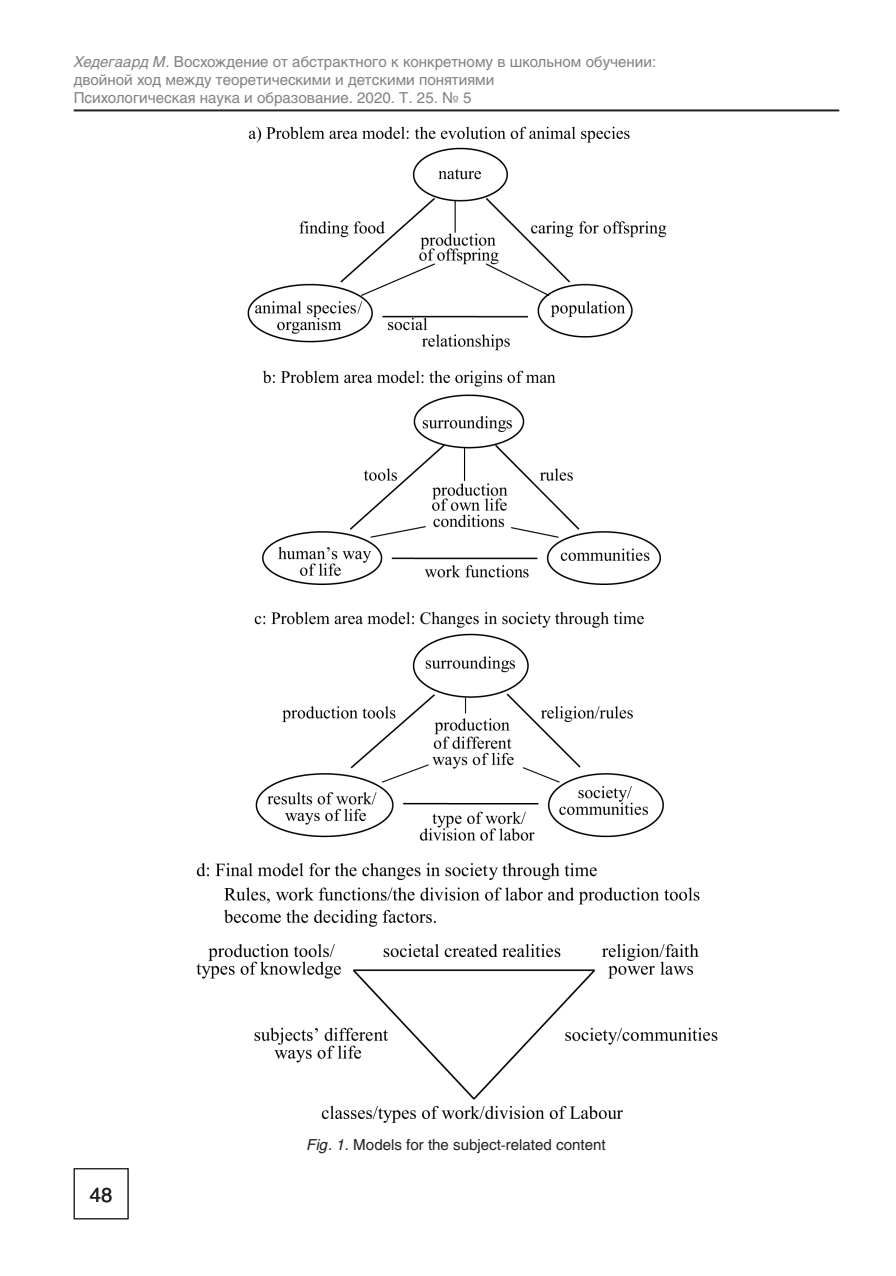
<style>
.page{position:relative;width:896px;height:1276px;background:#fff}
.page>*{position:absolute;margin:0;border:0;box-sizing:border-box;transform-origin:0 0}
.t1{font:20px "Helios";color:#231f20}
.Подзаголовок{font:15px "Helios";color:#808285}
.Мой_основной{font:15px "Helios";color:#231f20}
.s1{font-style:italic}
</style>
<div class="page">
<hr style="left:74px;top:109px;width:765px;height:2px;background:#231f20">
<div style="left:74px;top:1168px;width:55px;height:51px;border:1px solid #231f20"></div>
<img style="left:247px;top:126px;width:420px;height:225px">
<img style="left:262px;top:370px;width:398px;height:214px">
<img style="left:254px;top:611px;width:410px;height:230px">
<img style="left:196px;top:863px;width:522px;height:260px">
<p class="Подзаголовок" style="left:74px;top:52px;width:584px"><span class="s1">Хедегаард М.</span> Восхождение от абстрактного к конкретному в школьном обучении:</p>
<p class="Подзаголовок" style="left:74px;top:70px;width:422px">двойной ход между теоретическими и детскими понятиями</p>
<p class="Подзаголовок" style="left:74px;top:88px;width:399px">Психологическая наука и образование. 2020. Т. 25. № 5</p>
<h1 class="t1" style="left:90px;top:1182px;width:24px">48</h1>
<p class="Мой_основной" style="left:307px;top:1136px;width:300px"><span class="s1">Fig. 1</span>. Models for the subject-related content</p>
</div>
